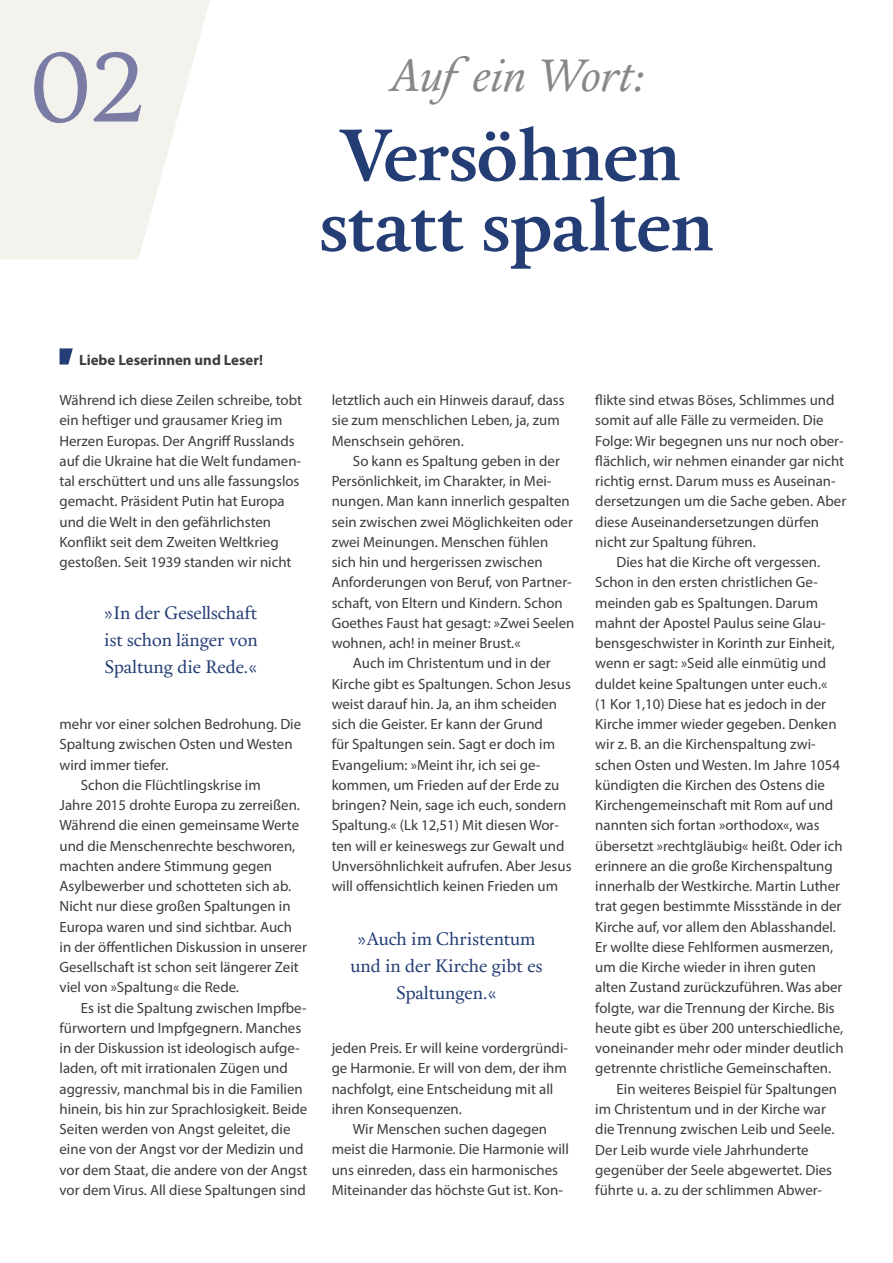
<style>
.page{position:relative;width:893px;height:1263px;background:#fff}
.page>*{position:absolute;margin:0;border:0;box-sizing:border-box;transform-origin:0 0}
.t1{font:97.5px "Calendas Plus";color:#7a7ca6}
.t2{font:700 72.6px/70.2px "Calendas Plus";letter-spacing:-.01em;color:#243d75}
.t3{font:italic 45px "Calendas Plus";color:#878787}
.t4{font:18px/27px "Calendas Plus";color:#243d75;text-align:justify}
.t5{font:14.85px/20.2px "Myriad Pro";color:#3c3c3b}
.t6{font:700 14.85px "Myriad Pro";color:#3c3c3b}
</style>
<div class="page">
<svg style="left:60px;top:348px;width:13px;height:17px"></svg>
<svg style="left:0;top:0;width:210px;height:259px;fill:#f4f2ec"></svg>
<h1 class="t1" style="left:30px;top:17px;width:115px">02</h1>
<h3 class="t3" style="left:390px;top:43px;width:257px">Aufein Wort:</h3>
<h2 class="t2" style="left:319px;top:117px;width:397px">Versöhnen statt spalten</h2>
<p class="t6" style="left:79px;top:350px;width:185px">Liebe Leserinnen und Leser!</p>
<p class="t5" style="left:60px;top:390px;width:244px">Während ich diese Zeilen schreibe, tobt ein heftiger und grausamer Krieg im Herzen Europas. Der Angriff Russlands auf die Ukraine hat die Welt fundamen&shy;tal erschüttert und uns alle fassungslos gemacht. Präsident Putin hat Europa und die Welt in den gefährlichsten Konflikt seit dem Zweiten Weltkrieg gestoßen. Seit 1939 standen wir nicht</p>
<p class="t4" style="left:104px;top:598px;width:155px">»In der Gesellschaft ist schon länger von Spaltung die Rede.«</p>
<p class="t5" style="left:60px;top:714px;width:243px">mehr vor einer solchen Bedrohung. Die</p>
<p class="t5" style="left:60px;top:734px;width:235px">Spaltung zwischen Osten und Westen</p>
<p class="t5" style="left:60px;top:754px;width:110px">wird immer tiefer.</p>
<p class="t5" style="left:81px;top:774px;width:182px">Schon die Flüchtlingskrise im</p>
<p class="t5" style="left:60px;top:795px;width:242px">Jahre 2015 drohte Europa zu zerreißen.</p>
<p class="t5" style="left:60px;top:815px;width:241px">Während die einen gemeinsame Werte</p>
<p class="t5" style="left:60px;top:835px;width:237px">und die Menschenrechte beschworen,</p>
<p class="t5" style="left:60px;top:855px;width:214px">machten andere Stimmung gegen</p>
<p class="t5" style="left:60px;top:876px;width:233px">Asylbewerber und schotteten sich ab.</p>
<p class="t5" style="left:60px;top:896px;width:233px">Nicht nur diese großen Spaltungen in</p>
<p class="t5" style="left:60px;top:916px;width:234px">Europa waren und sind sichtbar. Auch</p>
<p class="t5" style="left:60px;top:936px;width:249px">in der öffentlichen Diskussion in unserer</p>
<p class="t5" style="left:60px;top:957px;width:241px">Gesellschaft ist schon seit längerer Zeit</p>
<p class="t5" style="left:60px;top:977px;width:181px">viel von »Spaltung« die Rede.</p>
<p class="t5" style="left:81px;top:997px;width:227px">Es ist die Spaltung zwischen Impfbe-</p>
<p class="t5" style="left:60px;top:1017px;width:243px">fürwortern und Impfgegnern. Manches</p>
<p class="t5" style="left:60px;top:1038px;width:242px">in der Diskussion ist ideologisch aufge-</p>
<p class="t5" style="left:60px;top:1058px;width:230px">laden, oft mit irrationalen Zügen und</p>
<p class="t5" style="left:60px;top:1078px;width:245px">aggressiv, manchmal bis in die Familien</p>
<p class="t5" style="left:60px;top:1098px;width:249px">hinein, bis hin zur Sprachlosigkeit. Beide</p>
<p class="t5" style="left:60px;top:1119px;width:232px">Seiten werden von Angst geleitet, die</p>
<p class="t5" style="left:60px;top:1139px;width:245px">eine von der Angst vor der Medizin und</p>
<p class="t5" style="left:60px;top:1159px;width:249px">vor dem Staat, die andere von der Angst</p>
<p class="t5" style="left:60px;top:1179px;width:248px">vor dem Virus. All diese Spaltungen sind</p>
<p class="t5" style="left:332px;top:390px;width:234px">letztlich auch ein Hinweis darauf, dass sie zum menschlichen Leben, ja, zum<br>Menschsein gehören.</p>
<p class="t5" style="left:353px;top:450px;width:208px">So kann es Spaltung geben in der</p>
<p class="t5" style="left:332px;top:471px;width:221px">Persönlichkeit, im Charakter, in Mei-</p>
<p class="t5" style="left:332px;top:491px;width:240px">nungen. Man kann innerlich gespalten</p>
<p class="t5" style="left:332px;top:511px;width:243px">sein zwischen zwei Möglichkeiten oder</p>
<p class="t5" style="left:332px;top:531px;width:218px">zwei Meinungen. Menschen fühlen</p>
<p class="t5" style="left:332px;top:552px;width:213px">sich hin und hergerissen zwischen</p>
<p class="t5" style="left:332px;top:572px;width:242px">Anforderungen von Beruf, von Partner-</p>
<p class="t5" style="left:332px;top:592px;width:233px">schaft, von Eltern und Kindern. Schon</p>
<p class="t5" style="left:332px;top:612px;width:244px">Goethes Faust hat gesagt: »Zwei Seelen</p>
<p class="t5" style="left:332px;top:633px;width:190px">wohnen, ach! in meiner Brust.«</p>
<p class="t5" style="left:353px;top:653px;width:199px">Auch im Christentum und in der</p>
<p class="t5" style="left:332px;top:673px;width:241px">Kirche gibt es Spaltungen. Schon Jesus</p>
<p class="t5" style="left:332px;top:693px;width:227px">weist darauf hin. Ja, an ihm scheiden</p>
<p class="t5" style="left:332px;top:714px;width:213px">sich die Geister. Er kann der Grund</p>
<p class="t5" style="left:332px;top:734px;width:225px">für Spaltungen sein. Sagt er doch im</p>
<p class="t5" style="left:332px;top:754px;width:210px">Evangelium: »Meint ihr, ich sei ge-</p>
<p class="t5" style="left:332px;top:774px;width:229px">kommen, um Frieden auf der Erde zu</p>
<p class="t5" style="left:332px;top:795px;width:236px">bringen? Nein, sage ich euch, sondern</p>
<p class="t5" style="left:332px;top:815px;width:229px">Spaltung.« (Lk 12,51) Mit diesen Wor-</p>
<p class="t5" style="left:332px;top:835px;width:234px">ten will er keineswegs zur Gewalt und</p>
<p class="t5" style="left:332px;top:855px;width:241px">Unversöhnlichkeit aufrufen. Aber Jesus</p>
<p class="t5" style="left:332px;top:876px;width:228px">will offensichtlich keinen Frieden um</p>
<p class="t4" style="left:351px;top:924px;width:193px;text-align:center">»Auch im Christentum und in der Kirche gibt es<br>Spaltungen.«</p>
<p class="t5" style="left:332px;top:1038px;width:238px">jeden Preis. Er will keine vordergründi&shy;ge Harmonie. Er will von dem, der ihm nachfolgt, eine Entscheidung mit all ihren Konsequenzen.</p>
<p class="t5" style="left:332px;top:1119px;width:239px;text-indent:21px">Wir Menschen suchen dagegen meist die Harmonie. Die Harmonie will uns einreden, dass ein harmonisches Miteinander das höchste Gut ist. Kon-</p>
<p class="t5" style="left:595px;top:390px;width:241px">flikte sind etwas Böses, Schlimmes und</p>
<p class="t5" style="left:595px;top:410px;width:230px">somit auf alle Fälle zu vermeiden. Die</p>
<p class="t5" style="left:595px;top:430px;width:250px">Folge: Wir begegnen uns nur noch ober-</p>
<p class="t5" style="left:595px;top:450px;width:250px">flächlich, wir nehmen einander gar nicht</p>
<p class="t5" style="left:595px;top:471px;width:242px">richtig ernst. Darum muss es Auseinan-</p>
<p class="t5" style="left:595px;top:491px;width:252px">dersetzungen um die Sache geben. Aber</p>
<p class="t5" style="left:595px;top:511px;width:225px">diese Auseinandersetzungen dürfen</p>
<p class="t5" style="left:595px;top:531px;width:162px">nicht zur Spaltung führen.</p>
<p class="t5" style="left:617px;top:552px;width:205px">Dies hat die Kirche oft vergessen.</p>
<p class="t5" style="left:595px;top:572px;width:224px">Schon in den ersten christlichen Ge-</p>
<p class="t5" style="left:595px;top:592px;width:224px">meinden gab es Spaltungen. Darum</p>
<p class="t5" style="left:595px;top:612px;width:232px">mahnt der Apostel Paulus seine Glau-</p>
<p class="t5" style="left:595px;top:633px;width:241px">bensgeschwister in Korinth zur Einheit,</p>
<p class="t5" style="left:595px;top:653px;width:232px">wenn er sagt: »Seid alle einmütig und</p>
<p class="t5" style="left:595px;top:673px;width:234px">duldet keine Spaltungen unter euch.«</p>
<p class="t5" style="left:595px;top:693px;width:232px">(1 Kor 1,10) Diese hat es jedoch in der</p>
<p class="t5" style="left:595px;top:714px;width:243px">Kirche immer wieder gegeben. Denken</p>
<p class="t5" style="left:595px;top:734px;width:222px">wir z. B. an die Kirchenspaltung zwi-</p>
<p class="t5" style="left:595px;top:754px;width:246px">schen Osten und Westen. Im Jahre 1054</p>
<p class="t5" style="left:595px;top:774px;width:231px">kündigten die Kirchen des Ostens die</p>
<p class="t5" style="left:595px;top:795px;width:240px">Kirchengemeinschaft mit Rom auf und</p>
<p class="t5" style="left:595px;top:815px;width:226px">nannten sich fortan »orthodox«, was</p>
<p class="t5" style="left:595px;top:835px;width:249px">übersetzt »rechtgläubig« heißt. Oder ich</p>
<p class="t5" style="left:595px;top:855px;width:239px">erinnere an die große Kirchenspaltung</p>
<p class="t5" style="left:595px;top:876px;width:246px">innerhalb der Westkirche. Martin Luther</p>
<p class="t5" style="left:595px;top:896px;width:248px">trat gegen bestimmte Missstände in der</p>
<p class="t5" style="left:595px;top:916px;width:242px">Kirche auf, vor allem den Ablasshandel.</p>
<p class="t5" style="left:595px;top:936px;width:239px">Er wollte diese Fehlformen ausmerzen,</p>
<p class="t5" style="left:595px;top:957px;width:222px">um die Kirche wieder in ihren guten</p>
<p class="t5" style="left:595px;top:977px;width:249px">alten Zustand zurückzuführen. Was aber</p>
<p class="t5" style="left:595px;top:997px;width:241px">folgte, war die Trennung der Kirche. Bis</p>
<p class="t5" style="left:595px;top:1017px;width:249px">heute gibt es über 200 unterschiedliche,</p>
<p class="t5" style="left:595px;top:1038px;width:250px">voneinander mehr oder minder deutlich</p>
<p class="t5" style="left:595px;top:1058px;width:237px">getrennte christliche Gemeinschaften.</p>
<p class="t5" style="left:617px;top:1078px;width:222px">Ein weiteres Beispiel für Spaltungen</p>
<p class="t5" style="left:595px;top:1099px;width:232px">im Christentum und in der Kirche war</p>
<p class="t5" style="left:595px;top:1119px;width:241px">die Trennung zwischen Leib und Seele.</p>
<p class="t5" style="left:595px;top:1139px;width:215px">Der Leib wurde viele Jahrhunderte</p>
<p class="t5" style="left:595px;top:1159px;width:238px">gegenüber der Seele abgewertet. Dies</p>
<p class="t5" style="left:595px;top:1180px;width:228px">führte u. a. zu der schlimmen Abwer-</p>
</div>
